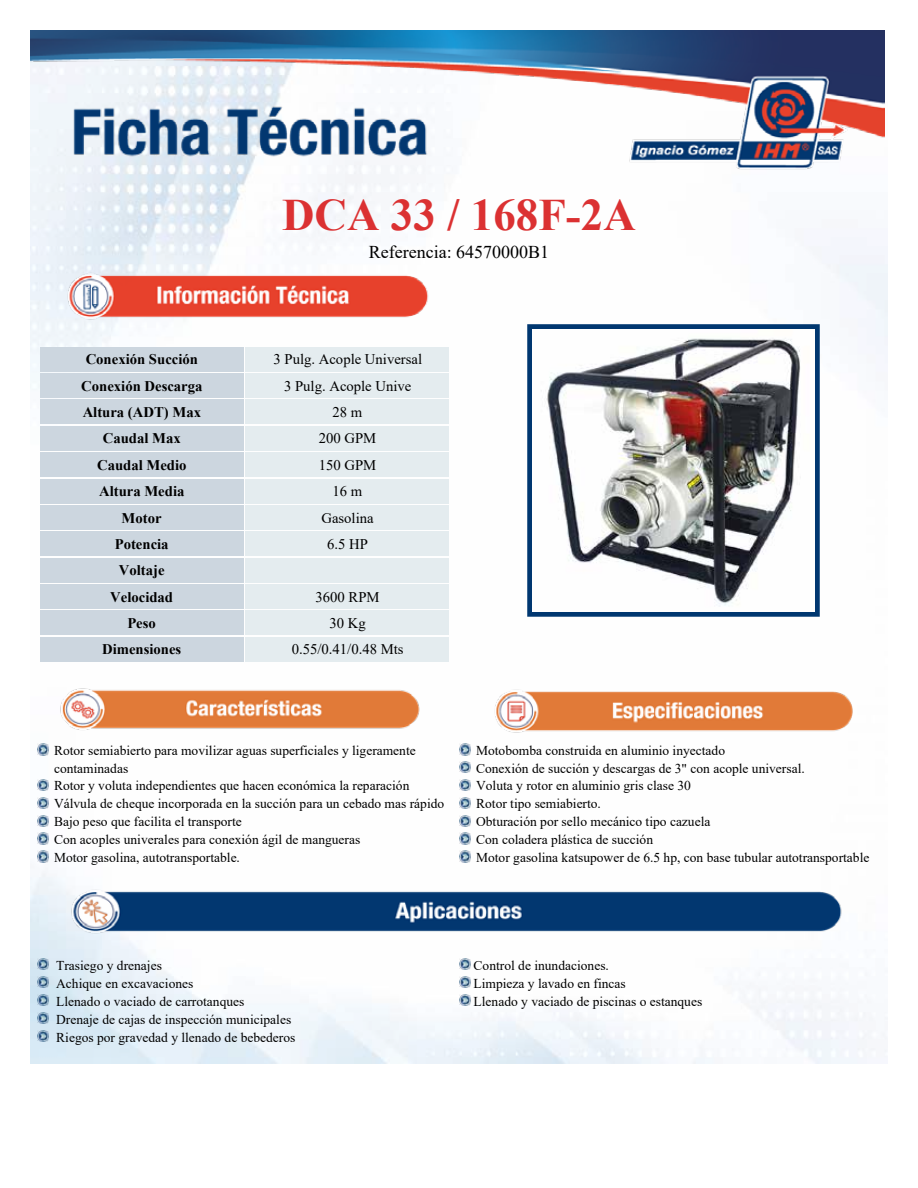
<style>
.page{position:relative;width:918px;height:1188px;background:#fff}
.page>*{position:absolute;margin:0;border:0;box-sizing:border-box;transform-origin:0 0}
.t1{font:700 45px "Times New Roman";color:#db3132}
.t2{font:18px "Times New Roman";color:#000}
.t3{font:700 14.7px/26.4px "Times New Roman";color:#000;text-align:center}
.t4{font:14.7px "Times New Roman";color:#000}
.t5{font:13.5px/17.9px "Times New Roman";color:#000}
</style>
<div class="page">
<img style="left:30px;top:188px;width:858px;height:875px">
<img style="left:30px;top:30px;width:855px;height:158px">
<img style="left:51px;top:262px;width:387px;height:68px">
<div style="left:527px;top:324px;width:293px;height:293px;border:6px solid #003770"></div>
<img style="left:533px;top:330px;width:281px;height:281px">
<div style="left:40px;top:347px;width:203px;height:24px;background:#ccd6df"></div>
<div style="left:246px;top:347px;width:203px;height:24px;background:#e4ecef"></div>
<div style="left:40px;top:373px;width:203px;height:25px;background:#ccd6df"></div>
<div style="left:246px;top:373px;width:203px;height:25px;background:#e4ecef"></div>
<div style="left:40px;top:400px;width:203px;height:24px;background:#ccd6df"></div>
<div style="left:246px;top:400px;width:203px;height:24px;background:#e4ecef"></div>
<div style="left:40px;top:426px;width:203px;height:24px;background:#ccd6df"></div>
<div style="left:246px;top:426px;width:203px;height:24px;background:#e4ecef"></div>
<div style="left:40px;top:453px;width:203px;height:24px;background:#ccd6df"></div>
<div style="left:246px;top:453px;width:203px;height:24px;background:#e4ecef"></div>
<div style="left:40px;top:479px;width:203px;height:24px;background:#ccd6df"></div>
<div style="left:246px;top:479px;width:203px;height:24px;background:#e4ecef"></div>
<div style="left:40px;top:505px;width:203px;height:24px;background:#ccd6df"></div>
<div style="left:246px;top:505px;width:203px;height:24px;background:#e4ecef"></div>
<div style="left:40px;top:532px;width:203px;height:24px;background:#ccd6df"></div>
<div style="left:246px;top:532px;width:203px;height:24px;background:#e4ecef"></div>
<div style="left:40px;top:558px;width:203px;height:24px;background:#ccd6df"></div>
<div style="left:246px;top:558px;width:203px;height:24px;background:#e4ecef"></div>
<div style="left:40px;top:584px;width:203px;height:25px;background:#ccd6df"></div>
<div style="left:246px;top:584px;width:203px;height:25px;background:#e4ecef"></div>
<div style="left:40px;top:611px;width:203px;height:24px;background:#ccd6df"></div>
<div style="left:246px;top:611px;width:203px;height:24px;background:#e4ecef"></div>
<div style="left:40px;top:637px;width:203px;height:24px;background:#ccd6df"></div>
<div style="left:246px;top:637px;width:203px;height:24px;background:#e4ecef"></div>
<img style="left:51px;top:679px;width:387px;height:61px">
<img style="left:480px;top:679px;width:387px;height:61px">
<svg style="left:38px;top:744px;width:11px;height:11px"></svg>
<svg style="left:38px;top:779px;width:11px;height:12px"></svg>
<svg style="left:38px;top:797px;width:11px;height:12px"></svg>
<svg style="left:38px;top:815px;width:11px;height:11px"></svg>
<svg style="left:38px;top:833px;width:11px;height:11px"></svg>
<svg style="left:38px;top:851px;width:11px;height:11px"></svg>
<svg style="left:459px;top:744px;width:11px;height:11px"></svg>
<svg style="left:459px;top:762px;width:11px;height:11px"></svg>
<svg style="left:459px;top:779px;width:11px;height:12px"></svg>
<svg style="left:459px;top:797px;width:11px;height:12px"></svg>
<svg style="left:459px;top:815px;width:11px;height:11px"></svg>
<svg style="left:459px;top:833px;width:11px;height:11px"></svg>
<svg style="left:459px;top:851px;width:11px;height:11px"></svg>
<img style="left:54px;top:865px;width:810px;height:90px">
<svg style="left:38px;top:958px;width:11px;height:12px"></svg>
<svg style="left:38px;top:976px;width:11px;height:12px"></svg>
<svg style="left:38px;top:994px;width:11px;height:12px"></svg>
<svg style="left:38px;top:1012px;width:11px;height:12px"></svg>
<svg style="left:38px;top:1030px;width:11px;height:12px"></svg>
<svg style="left:459px;top:958px;width:11px;height:12px"></svg>
<svg style="left:459px;top:976px;width:11px;height:12px"></svg>
<svg style="left:459px;top:994px;width:11px;height:12px"></svg>
<h1 class="t1" style="left:282px;top:183px;width:355px">DCA 33 / 168F-2A</h1>
<h2 class="t2" style="left:369px;top:239px;width:182px">Referencia: 64570000B1</h2>
<p class="t3" style="left:86px;top:346px;width:114px">Conexión Succión</p>
<p class="t4" style="left:274px;top:349px;width:150px">3 Pulg. Acople Universal</p>
<p class="t3" style="left:81px;top:372px;width:123px">Conexión Descarga</p>
<p class="t4" style="left:284px;top:375px;width:129px">3 Pulg. Acople Unive</p>
<p class="t3" style="left:83px;top:399px;width:120px">Altura (ADT) Max</p>
<p class="t4" style="left:333px;top:402px;width:31px">28 m</p>
<p class="t3" style="left:103px;top:425px;width:79px">Caudal Max</p>
<p class="t4" style="left:319px;top:428px;width:59px">200 GPM</p>
<p class="t3" style="left:97px;top:451px;width:91px">Caudal Medio</p>
<p class="t4" style="left:319px;top:455px;width:59px">150 GPM</p>
<p class="t3" style="left:99px;top:478px;width:87px">Altura Media</p>
<p class="t4" style="left:333px;top:481px;width:31px">16 m</p>
<p class="t3" style="left:122px;top:504px;width:41px">Motor</p>
<p class="t4" style="left:321px;top:507px;width:54px">Gasolina</p>
<p class="t3" style="left:115px;top:530px;width:55px">Potencia</p>
<p class="t4" style="left:327px;top:534px;width:42px">6.5 HP</p>
<p class="t3" style="left:110px;top:557px;width:64px">Voltaje<br>Velocidad</p>
<p class="t4" style="left:316px;top:586px;width:66px">3600 RPM</p>
<p class="t3" style="left:127px;top:610px;width:30px">Peso</p>
<p class="t4" style="left:329px;top:613px;width:38px">30 Kg</p>
<p class="t3" style="left:102px;top:636px;width:81px">Dimensiones</p>
<p class="t4" style="left:292px;top:639px;width:113px">0.55/0.41/0.48 Mts</p>
<p class="t5" style="left:54px;top:741px;width:392px">Rotor semiabierto para movilizar aguas superficiales y ligeramente contaminadas<br>Rotor y voluta independientes que hacen económica la reparación Válvula de cheque incorporada en la succión para un cebado mas rápido Bajo peso que facilita el transporte<br>Con acoples univerales para conexión ágil de mangueras<br>Motor gasolina, autotransportable.</p>
<p class="t5" style="left:476px;top:741px;width:395px">Motobomba construida en aluminio inyectado<br>Conexión de succión y descargas de 3" con acople universal.<br>Voluta y rotor en aluminio gris clase 30<br>Rotor tipo semiabierto.<br>Obturación por sello mecánico tipo cazuela<br>Con coladera plástica de succión<br>Motor gasolina katsupower de 6.5 hp, con base tubular autotransportable</p>
<p class="t5" style="left:56px;top:956px;width:241px">Trasiego y drenajes<br>Achique en excavaciones<br>Llenado o vaciado de carrotanques<br>Drenaje de cajas de inspección municipales Riegos por gravedad y llenado de bebederos</p>
<p class="t5" style="left:474px;top:956px;width:230px">Control de inundaciones.<br>Limpieza y lavado en fincas<br>Llenado y vaciado de piscinas o estanques</p>
</div>
